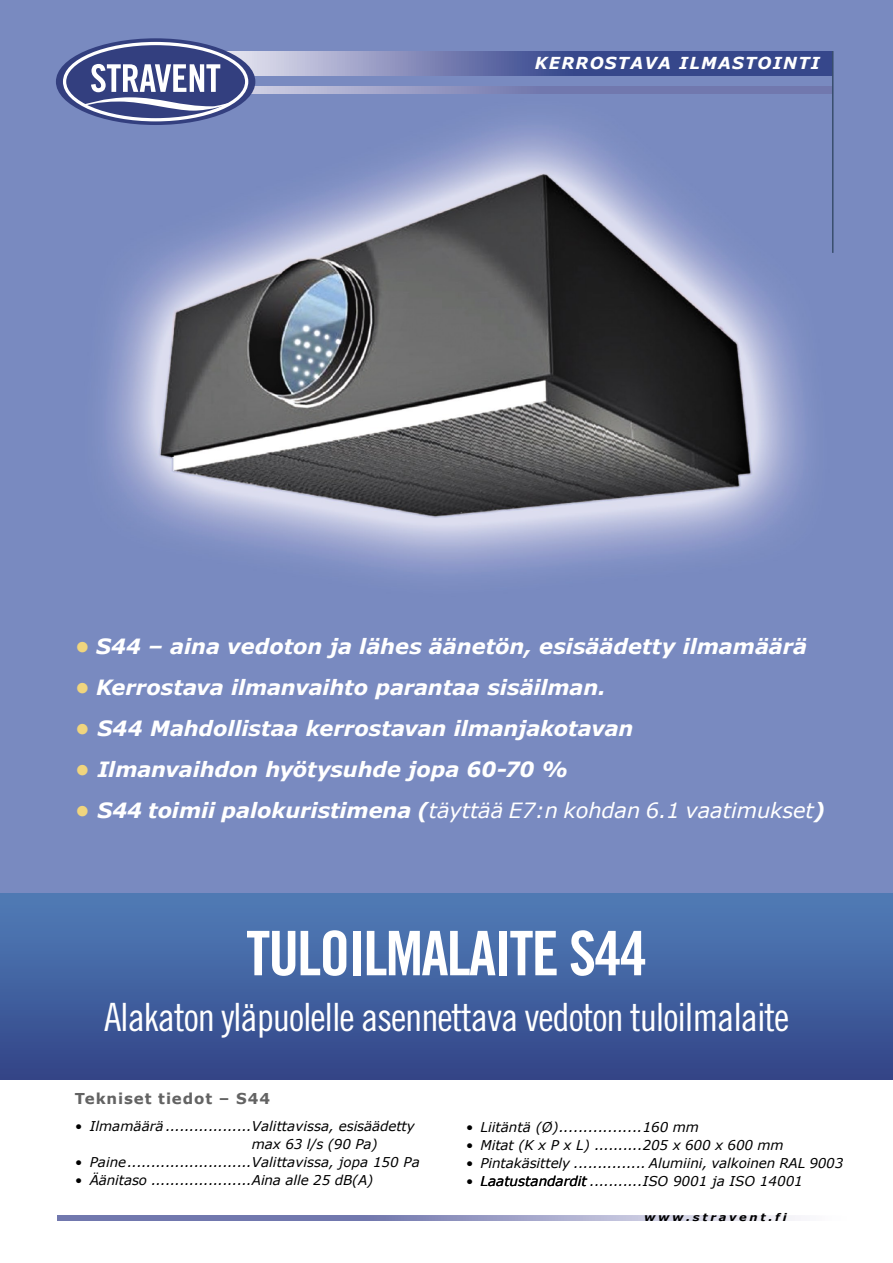
<style>
.page{position:relative;width:893px;height:1263px;background:#fff}
.page>*{position:absolute;margin:0;border:0;box-sizing:border-box;transform-origin:0 0}
.t1{font:61.5px "Trade Gothic Bold Cond Twenty";letter-spacing:-.03em;color:#fff}
.t2{font:39px "Trade Gothic Cond Eighteen";letter-spacing:-.03em;color:#fff}
.Väliotsikko{font:italic 700 21px "Verdana";letter-spacing:-.005em;color:#fff}
.t3{font:italic 21px "Verdana";letter-spacing:-.005em;color:#fff}
.Otsikko{font:italic 700 21px "Verdana";letter-spacing:-.01em;color:#fff}
.Leipis{font:italic 700 16.5px "Verdana";letter-spacing:.075em;color:#fff}
.t4{font:700 15px "Verdana";letter-spacing:.06em;color:#636363}
.t5{font:italic 13.5px "Verdana";color:#000}
.Leipis-2{font:italic 700 10.5px "Verdana";letter-spacing:.23em;color:#000;scale:1.1 1}
.s1{color:#f0d57e}
.s2{font-weight:700;color:#f0d57e}
.s3{font-weight:700}
</style>
<div class="page">
<img style="left:0;top:0;width:893px;height:893px">
<div style="left:1px;top:893px;width:892px;height:186px;background:linear-gradient(to bottom,#517eb8,#334588)"></div>
<svg style="left:63px;top:1216px;width:732px;height:5px;background:#989cc4"></svg>
<svg style="left:228px;top:51px;width:604px;height:24px;background:#646fa6"></svg>
<svg style="left:252px;top:87px;width:580px;height:6px;background:#888dbb"></svg>
<hr style="left:832px;top:51px;width:1px;height:202px;background:#394e6e">
<svg style="left:56px;top:38px;width:199px;height:87px;background:#4d588f"></svg>
<div style="left:63px;top:42px;width:185px;height:79px;border:3px solid #fff;border-radius:50%"></div>
<svg style="left:83px;top:64px;width:147px;height:47px"></svg>
<p class="Leipis" style="left:535px;top:52px;width:286px">KERROSTAVA ILMASTOINTI</p>
<h3 class="Väliotsikko" style="left:75px;top:633px;width:734px"><span class="s1">•</span> S44 – aina vedoton ja lähes äänetön, esisäädetty ilmamäärä</h3>
<p class="Otsikko" style="left:75px;top:674px;width:532px"><span class="s1">•</span> Kerrostava ilmanvaihto parantaa sisäilman.</p>
<p class="Väliotsikko" style="left:75px;top:715px;width:560px"><span class="s1">•</span> S44 Mahdollistaa kerrostavan ilmanjakotavan</p>
<p class="Väliotsikko" style="left:75px;top:756px;width:495px"><span class="s1">•</span> Ilmanvaihdon hyötysuhde jopa 60-70 %</p>
<h3 class="t3" style="left:75px;top:797px;width:752px"><span class="s2">•</span> <span class="s3">S44 toimii palokuristimena (</span>täyttää E7:n kohdan 6.1 vaatimukset<span class="s3">)</span></h3>
<p class="t1" style="left:246px;top:916px;width:402px">TULOILMALAITE S44</p>
<p class="t2" style="left:104px;top:993px;width:687px">Alakaton yläpuolelle asennettava vedoton tuloilmalaite</p>
<p class="t4" style="left:75px;top:1089px;width:197px">Tekniset tiedot – S44</p>
<p class="t5" style="left:75px;top:1117px;width:341px">• Ilmamäärä ..................Valittavissa, esisäädetty</p>
<p class="t5" style="left:252px;top:1135px;width:127px">max 63 l/s (90 Pa)</p>
<p class="t5" style="left:75px;top:1153px;width:346px">• Paine..........................Valittavissa, jopa 150 Pa</p>
<p class="t5" style="left:75px;top:1171px;width:300px">• Äänitaso .....................Aina alle 25 dB(A)</p>
<p class="t5" style="left:466px;top:1118px;width:235px">• Liitäntä (Ø).................160 mm</p>
<p class="t5" style="left:466px;top:1136px;width:319px">• Mitat (K x P x L) ..........205 x 600 x 600 mm</p>
<p class="t5" style="left:466px;top:1172px;width:339px">•................ Laatustandardit ...........ISO 9001 ja ISO 14001</p>
<p class="t5" style="left:466px;top:1154px;width:379px">• Pintakäsittely ............... Alumiini, valkoinen RAL 9003</p>
<p class="Leipis-2" style="left:644px;top:1210px;width:131px">www.stravent.fi</p>
</div>
